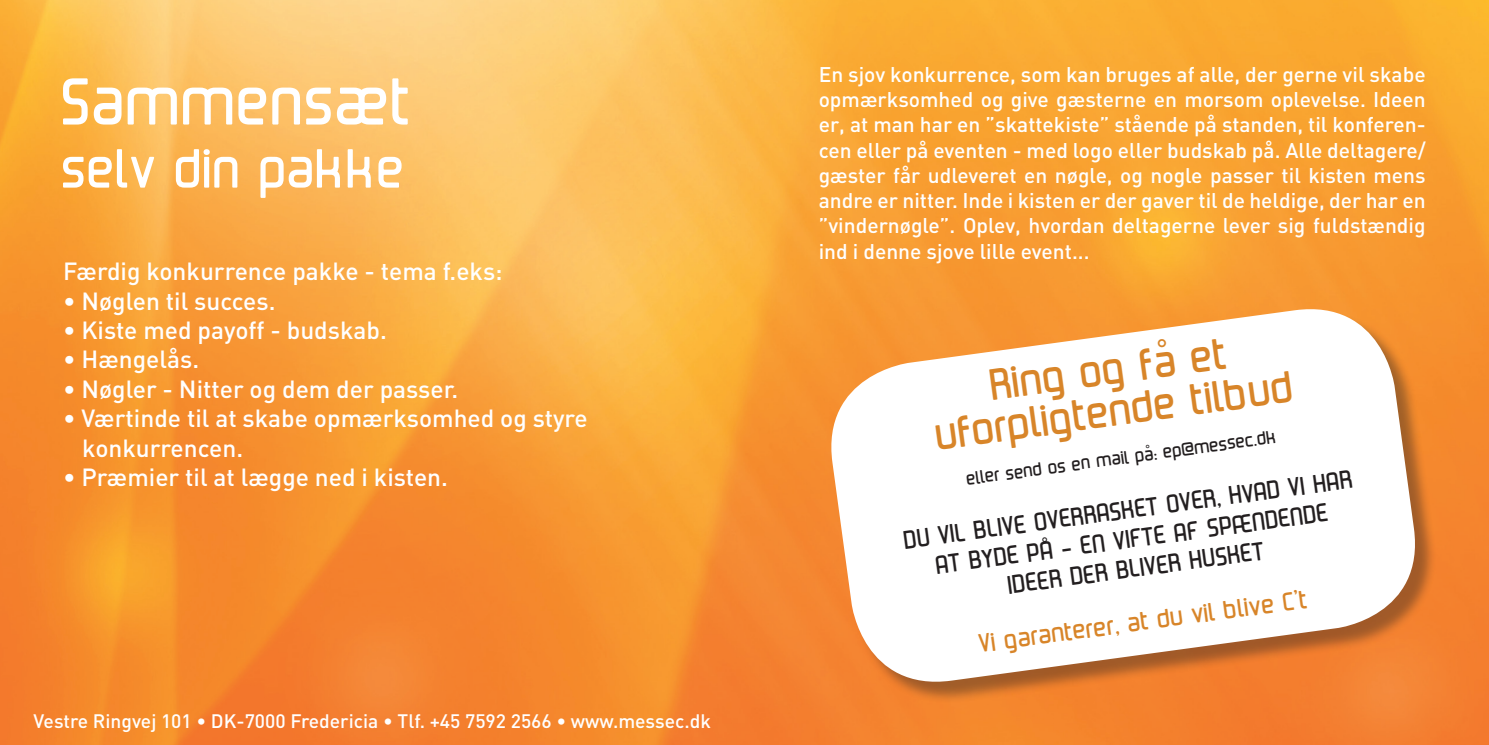
<style>
.page{position:relative;width:1489px;height:745px;background:#fff}
.page>*{position:absolute;margin:0;border:0;box-sizing:border-box;transform-origin:0 0}
.t1{font:700 63px "Hartland";color:#fff}
.t2{font:700 52.5px "Hartland";color:#fff}
.t3{font:700 42px "Hartland";color:#d88529}
.t4{font:500 24.5px "DIN";color:#fff}
.t5{font:700 24.5px "Hartland";color:#231f20}
.t6{font:700 24.5px "Hartland";color:#d88529}
.t7{font:500 21px/25.2px "DIN";color:#fff;text-align:justify}
.t8{font:500 19.25px "DIN";color:#fff}
.t9{font:700 17.5px "Hartland";color:#231f20}
</style>
<div class="page">
<img style="left:0;top:0;width:1488px;height:744px">
<div style="left:834px;top:312px;width:602px;height:391px;background:#231f20;opacity:.4"></div>
<svg style="left:823px;top:301px;width:600px;height:388px"></svg>
<p class="t1" style="left:63px;top:67px;width:352px">Sammensæt</p>
<p class="t2" style="left:63px;top:140px;width:345px">selv din pakke</p>
<p class="t4" style="left:63px;top:255px;width:441px">Færdig konkurrence pakke - tema f.eks:</p>
<p class="t4" style="left:63px;top:285px;width:214px">• Nøglen til succes.</p>
<p class="t4" style="left:63px;top:314px;width:325px">• Kiste med payoff - budskab.</p>
<p class="t4" style="left:63px;top:344px;width:138px">• Hængelås.</p>
<p class="t4" style="left:63px;top:373px;width:397px">• Nøgler - Nitter og dem der passer.</p>
<p class="t4" style="left:63px;top:402px;width:526px">• Værtinde til at skabe opmærksomhed og styre</p>
<p class="t4" style="left:82px;top:432px;width:162px">konkurrencen.</p>
<p class="t4" style="left:63px;top:461px;width:386px">• Præmier til at lægge ned i kisten.</p>
<p class="t8" style="left:34px;top:708px;width:679px">Vestre Ringvej 101 • DK-7000 Fredericia • Tlf. +45 7592 2566 • www.messec.dk</p>
<p class="t7" style="left:818px;top:61px;width:608px">En sjov konkurrence, som kan bruges af alle, der gerne vil skabe opmærksomhed og give gæsterne en morsom oplevelse. Ideen er, at man har en ”skattekiste” stående på standen, til konferen&shy;cen eller på eventen - med logo eller budskab på. Alle deltagere/ gæster får udleveret en nøgle, og nogle passer til kisten mens andre er nitter. Inde i kisten er der gaver til de heldige, der har en ”vindernøgle”. Oplev, hvordan deltagerne lever sig fuldstændig ind i denne sjove lille event...</p>
<p class="t3" style="left:988px;top:363px;width:241px;rotate:-8deg">Ring og få et</p>
<p class="t3" style="left:933px;top:413px;width:362px;rotate:-8deg">uforpligtende tilbud</p>
<p class="t9" style="left:965px;top:469px;width:314px;rotate:-8deg">eller send os en mail på: ep@messec.dk</p>
<p class="t5" style="left:903px;top:527px;width:454px;rotate:-8deg">DU VIL BLIVE OVERRASKET OVER, HVAD VI HAR</p>
<p class="t5" style="left:934px;top:552px;width:397px;rotate:-8deg">AT BYDE PÅ - EN VIFTE AF SPÆNDENDE</p>
<p class="t5" style="left:1006px;top:572px;width:260px;rotate:-8deg">IDEER DER BLIVER HUSKET</p>
<p class="t6" style="left:978px;top:630px;width:333px;rotate:-8deg">Vi garanterer, at du vil blive C’t</p>
</div>
